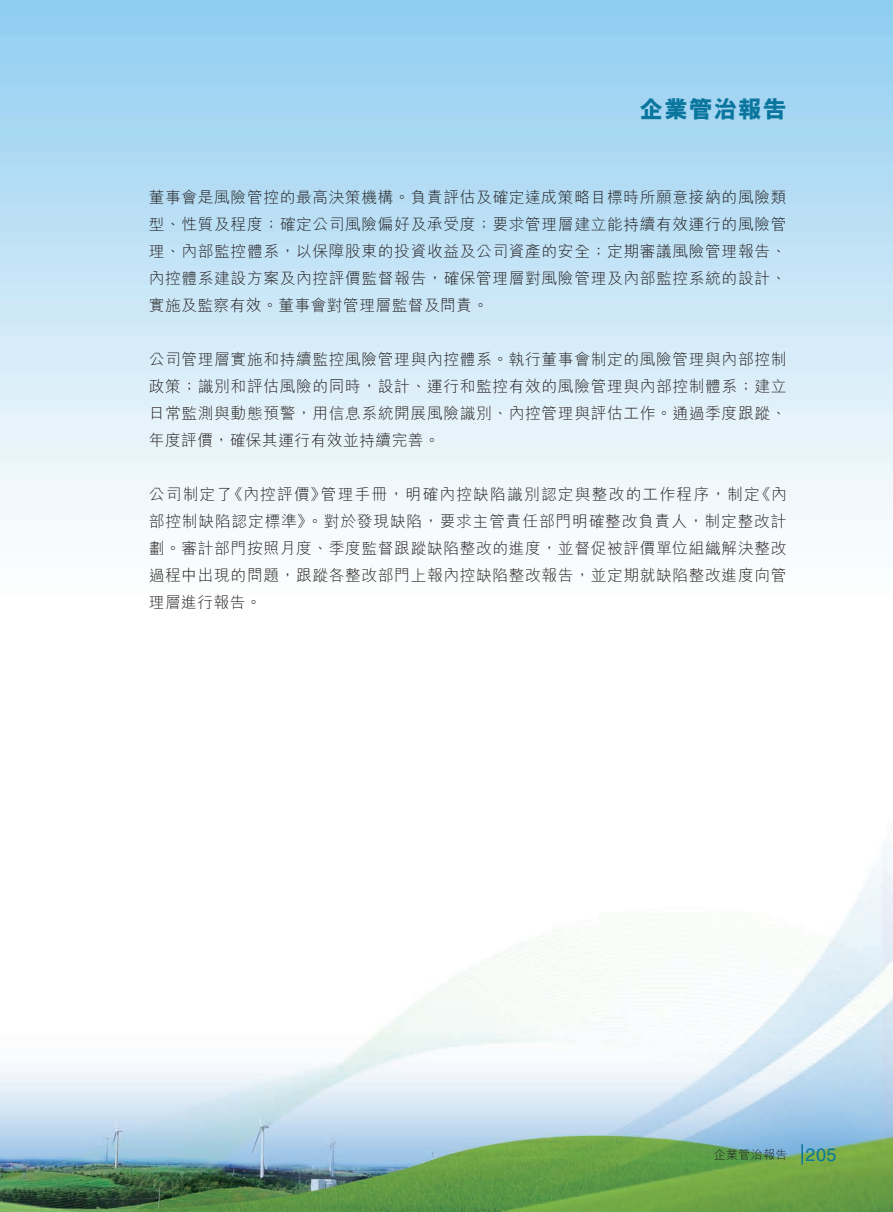
<style>
.page{position:relative;width:893px;height:1212px;background:#fff}
.page>*{position:absolute;margin:0;border:0;box-sizing:border-box;transform-origin:0 0}
.t1{font:800 24px "M Hei HK";letter-spacing:.03em;color:#0a769e}
.t2{font:300 15.75px/27px "M Hei HK";letter-spacing:.04em;color:#231f20;text-align:justify}
.t3{font:300 12px "M Hei HK";letter-spacing:.03em;color:#231f20}
.s1{font-family:"Helvetica LT Std";font-weight:400;font-size:18px;color:#0a769e}
</style>
<div class="page">
<img style="left:0;top:0;width:893px;height:1212px">
<hr style="left:801px;top:1144px;width:2px;height:20px;background:#0a769e">
<h1 class="t1" style="left:639px;top:97px;width:149px">企業管治報告</h1>
<p class="t2" style="left:149px;top:183px;width:639px">董事會是風險管控的最高決策機構。負責評估及確定達成策略目標時所願意接納的風險類型、性質及程度；確定公司風險偏好及承受度；要求管理層建立能持續有效運行的風險管理、內部監控體系，以保障股東的投資收益及公司資產的安全；定期審議風險管理報告、內控體系建設方案及內控評價監督報告，確保管理層對風險管理及內部監控系統的設計、實施及監察有效。董事會對管理層監督及問責。</p>
<p class="t2" style="left:149px;top:345px;width:639px">公司管理層實施和持續監控風險管理與內控體系。執行董事會制定的風險管理與內部控制政策；識別和評估風險的同時，設計、運行和監控有效的風險管理與內部控制體系；建立日常監測與動態預警，用信息系統開展風險識別、內控管理與評估工作。通過季度跟蹤、年度評價，確保其運行有效並持續完善。</p>
<p class="t2" style="left:149px;top:480px;width:639px">公司制定了《內控評價》管理手冊，明確內控缺陷識別認定與整改的工作程序，制定《內部控制缺陷認定標準》。對於發現缺陷，要求主管責任部門明確整改負責人，制定整改計劃。審計部門按照月度、季度監督跟蹤缺陷整改的進度，並督促被評價單位組織解決整改過程中出現的問題，跟蹤各整改部門上報內控缺陷整改報告，並定期就缺陷整改進度向管理層進行報告。</p>
<p class="t3" style="left:714px;top:1148px;width:124px">企業管治報告 <span class="s1">205</span></p>
</div>
